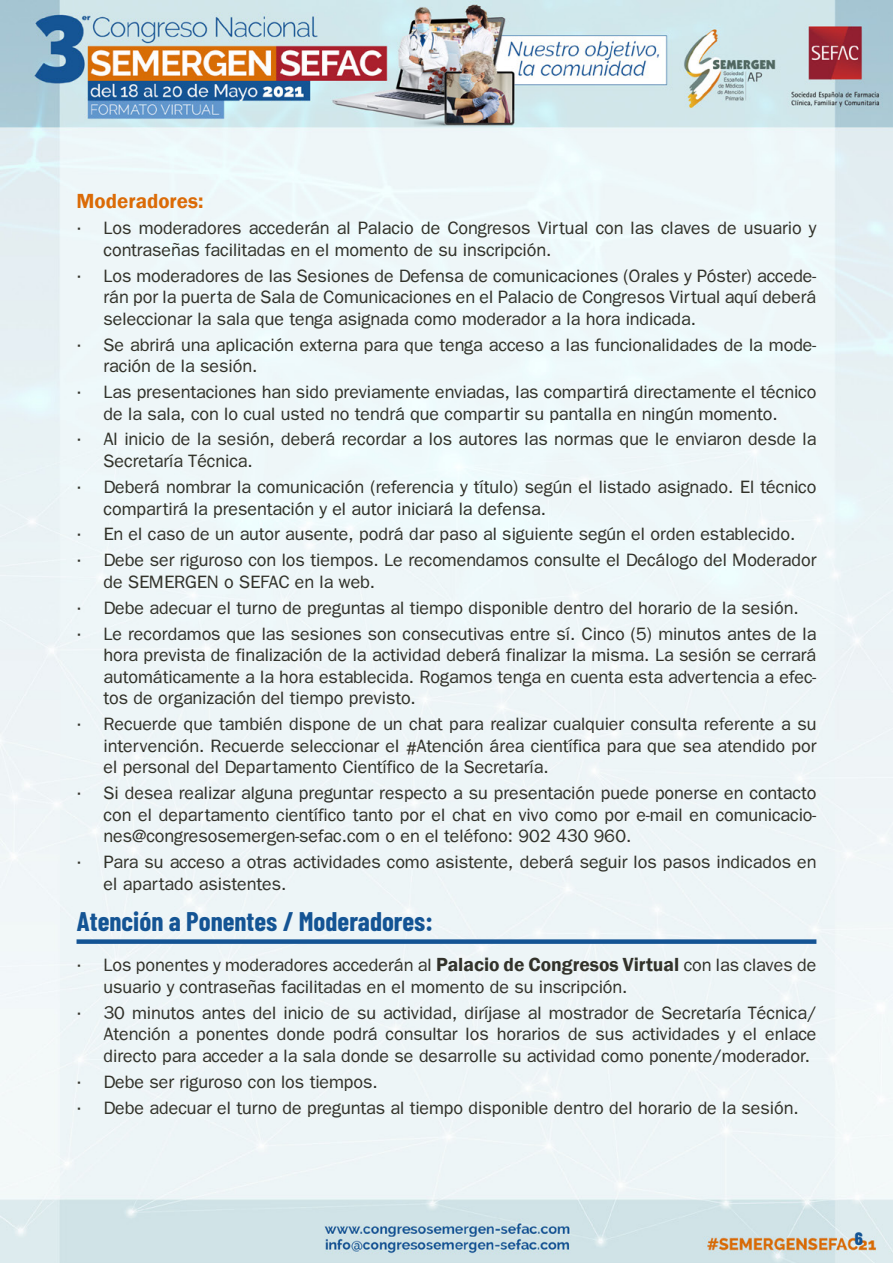
<style>
.page{position:relative;width:893px;height:1263px;background:#fff}
.page>*{position:absolute;margin:0;border:0;box-sizing:border-box;transform-origin:0 0}
.t1{font:700 27px "Barlow Condensed";color:#145494}
.t2{font:600 21px "Franklin Gothic";color:#db6b07}
.t3{font:18px/21.6px "Franklin Gothic";color:#32322a}
.t4{font:800 18px "Barlow Condensed";color:#145494}
.s1{font-weight:600;font-size:19.5px}
</style>
<div class="page">
<img style="left:0;top:0;width:893px;height:1263px">
<div style="left:77px;top:939px;width:739px;height:5px;background:#145494"></div>
<p class="t2" style="left:77px;top:188px;width:128px">Moderadores:</p>
<p class="t3" style="left:104px;top:217px;width:714px;text-indent:-27px">• Los moderadores accederán al Palacio de Congresos Virtual con las claves de usuario y contraseñas facilitadas en el momento de su inscripción.</p>
<p class="t3" style="left:104px;top:264px;width:714px;text-align:justify;text-indent:-27px">• Los moderadores de las Sesiones de Defensa de comunicaciones (Orales y Póster) accede&shy;rán por la puerta de Sala de Comunicaciones en el Palacio de Congresos Virtual aquí deberá seleccionar la sala que tenga asignada como moderador a la hora indicada.</p>
<p class="t3" style="left:104px;top:333px;width:714px;text-indent:-27px">• Se abrirá una aplicación externa para que tenga acceso a las funcionalidades de la mode&shy;ración de la sesión.</p>
<p class="t3" style="left:104px;top:381px;width:714px;text-indent:-27px">• Las presentaciones han sido previamente enviadas, las compartirá directamente el técnico de la sala, con lo cual usted no tendrá que compartir su pantalla en ningún momento.</p>
<p class="t3" style="left:104px;top:428px;width:714px;text-indent:-27px">• Al inicio de la sesión, deberá recordar a los autores las normas que le enviaron desde la<br>Secretaría Técnica.</p>
<p class="t3" style="left:104px;top:476px;width:714px;text-indent:-27px">• Deberá nombrar la comunicación (referencia y título) según el listado asignado. El técnico compartirá la presentación y el autor iniciará la defensa.</p>
<p class="t3" style="left:77px;top:523px;width:720px">• En el caso de un autor ausente, podrá dar paso al siguiente según el orden establecido.</p>
<p class="t3" style="left:104px;top:549px;width:714px;text-indent:-27px">• Debe ser riguroso con los tiempos. Le recomendamos consulte el Decálogo del Moderador de SEMERGEN o SEFAC en la web.</p>
<p class="t3" style="left:77px;top:596px;width:724px">• Debe adecuar el turno de preguntas al tiempo disponible dentro del horario de la sesión.</p>
<p class="t3" style="left:104px;top:622px;width:714px;text-align:justify;text-indent:-27px">• Le recordamos que las sesiones son consecutivas entre sí. Cinco (5) minutos antes de la hora prevista de finalización de la actividad deberá finalizar la misma. La sesión se cerrará automáticamente a la hora establecida. Rogamos tenga en cuenta esta advertencia a efec&shy;tos de organización del tiempo previsto.</p>
<p class="t3" style="left:104px;top:713px;width:714px;text-align:justify;text-indent:-27px">• Recuerde que también dispone de un chat para realizar cualquier consulta referente a su intervención. Recuerde seleccionar el #Atención área científica para que sea atendido por el personal del Departamento Científico de la Secretaría.</p>
<p class="t3" style="left:104px;top:782px;width:714px;text-align:justify;text-indent:-27px">• Si desea realizar alguna preguntar respecto a su presentación puede ponerse en contacto con el departamento científico tanto por el chat en vivo como por e-mail en comunicacio&shy;nes@congresosemergen-sefac.com o en el teléfono: 902 430 960.</p>
<p class="t3" style="left:104px;top:851px;width:714px;text-indent:-27px">• Para su acceso a otras actividades como asistente, deberá seguir los pasos indicados en el apartado asistentes.</p>
<h1 class="t1" style="left:77px;top:904px;width:358px">Atención a Ponentes / Moderadores:</h1>
<p class="t3" style="left:104px;top:954px;width:714px;text-indent:-27px">• Los ponentes y moderadores accederán al <span class="s1">Palacio de Congresos Virtual</span> con las claves de usuario y contraseñas facilitadas en el momento de su inscripción.</p>
<p class="t3" style="left:104px;top:1001px;width:714px;text-align:justify;text-indent:-27px">• 30 minutos antes del inicio de su actividad, diríjase al mostrador de Secretaría Técnica/ Atención a ponentes donde podrá consultar los horarios de sus actividades y el enlace directo para acceder a la sala donde se desarrolle su actividad como ponente/moderador.</p>
<p class="t3" style="left:77px;top:1070px;width:303px">• Debe ser riguroso con los tiempos.</p>
<p class="t3" style="left:77px;top:1096px;width:724px">• Debe adecuar el turno de preguntas al tiempo disponible dentro del horario de la sesión.</p>
<p class="t4" style="left:855px;top:1228px;width:10px">6</p>
</div>
